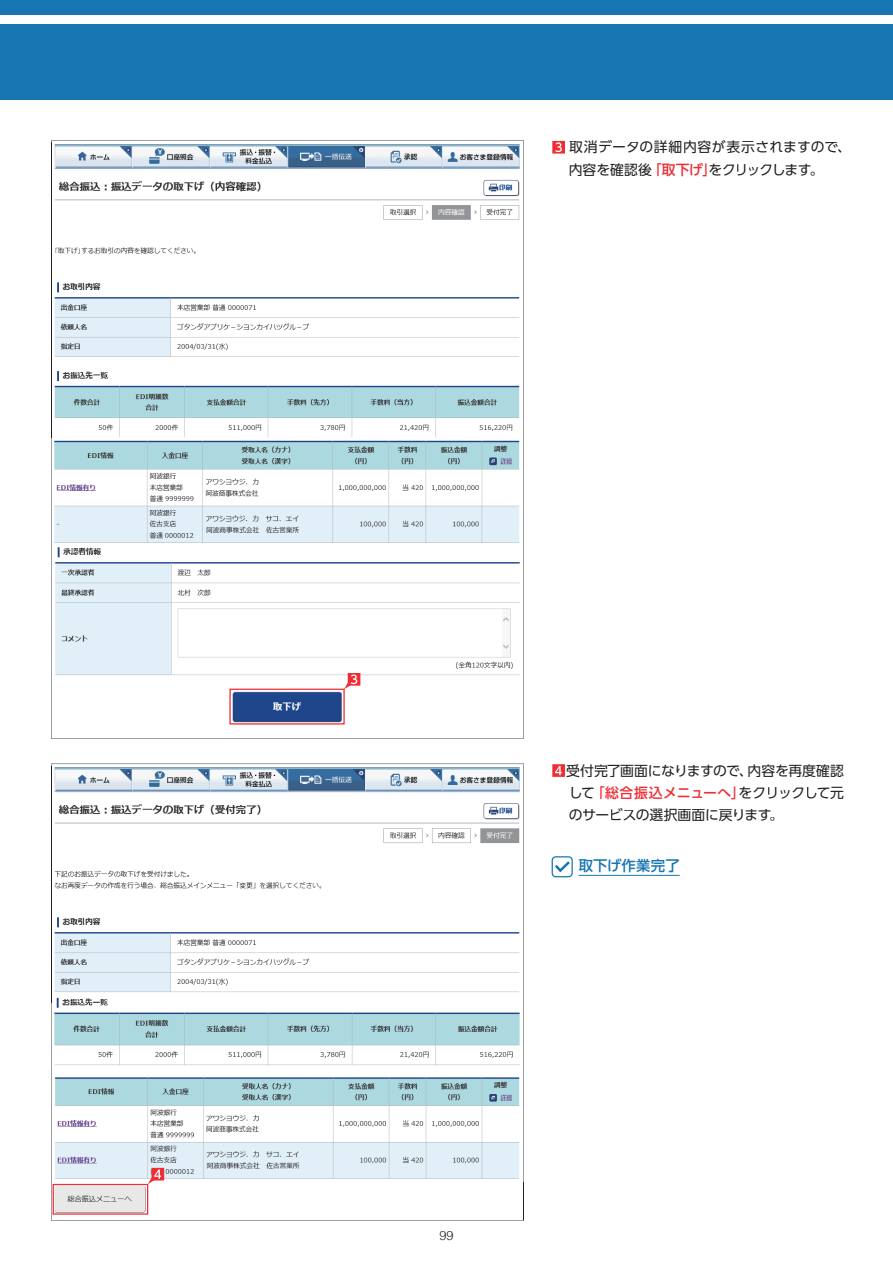
<style>
.page{position:relative;width:893px;height:1263px;background:#fff}
.page>*{position:absolute;margin:0;border:0;box-sizing:border-box;transform-origin:0 0}
.t1{font:500 14.4px "UD Shin Go Pro";letter-spacing:.01em;color:#1776b1}
.t2{font:13.8px/22.4px "UD Shin Go Pro";letter-spacing:-.005em;color:#232020;text-align:justify}
.t3{font:300 12.75px "Helvetica";color:#232020}
.s1{font-weight:500;color:#ee2d34}
</style>
<div class="page">
<div style="left:0;top:0;width:893px;height:99px;background:#1776b1"></div>
<div style="left:0;top:15px;width:893px;height:8px;background:#fff"></div>
<svg style="left:51px;top:764px;width:473px;height:457px"></svg>
<img style="left:51px;top:766px;width:1px;height:237px">
<svg style="left:552px;top:764px;width:13px;height:13px"></svg>
<hr style="left:579px;top:875px;width:101px;height:1px;background:#1776b1">
<div style="left:552px;top:856px;width:21px;height:21px;border:1px solid #1776b1;border-radius:4px"></div>
<svg style="left:552px;top:858px;width:20px;height:16px"></svg>
<svg style="left:51px;top:140px;width:473px;height:598px"></svg>
<img style="left:51px;top:143px;width:1px;height:294px">
<svg style="left:552px;top:141px;width:13px;height:13px"></svg>
<div style="left:229px;top:689px;width:116px;height:35px;border:1px solid #ee2d34"></div>
<svg style="left:344px;top:673px;width:16px;height:16px"></svg>
<img style="left:53px;top:995px;width:468px;height:72px">
<img style="left:53px;top:1075px;width:468px;height:104px">
<div style="left:53px;top:1184px;width:95px;height:30px;border:1px solid #ee2d34"></div>
<svg style="left:148px;top:1168px;width:16px;height:16px"></svg>
<p class="t2" style="left:569px;top:136px;width:284px">取消データの詳細内容が表示されますので、内容を確認後<span class="s1">「取下げ」</span>をクリックします。</p>
<p class="t2" style="left:566px;top:759px;width:279px">受付完了画面になりますので、内容を再度確認して<span class="s1">「総合振込メニューへ」</span>をクリックして元のサービスの選択画面に戻ります。</p>
<p class="t1" style="left:579px;top:854px;width:102px">取下げ作業完了</p>
<p class="t3" style="left:439px;top:1224px;width:16px">99</p>
</div>
